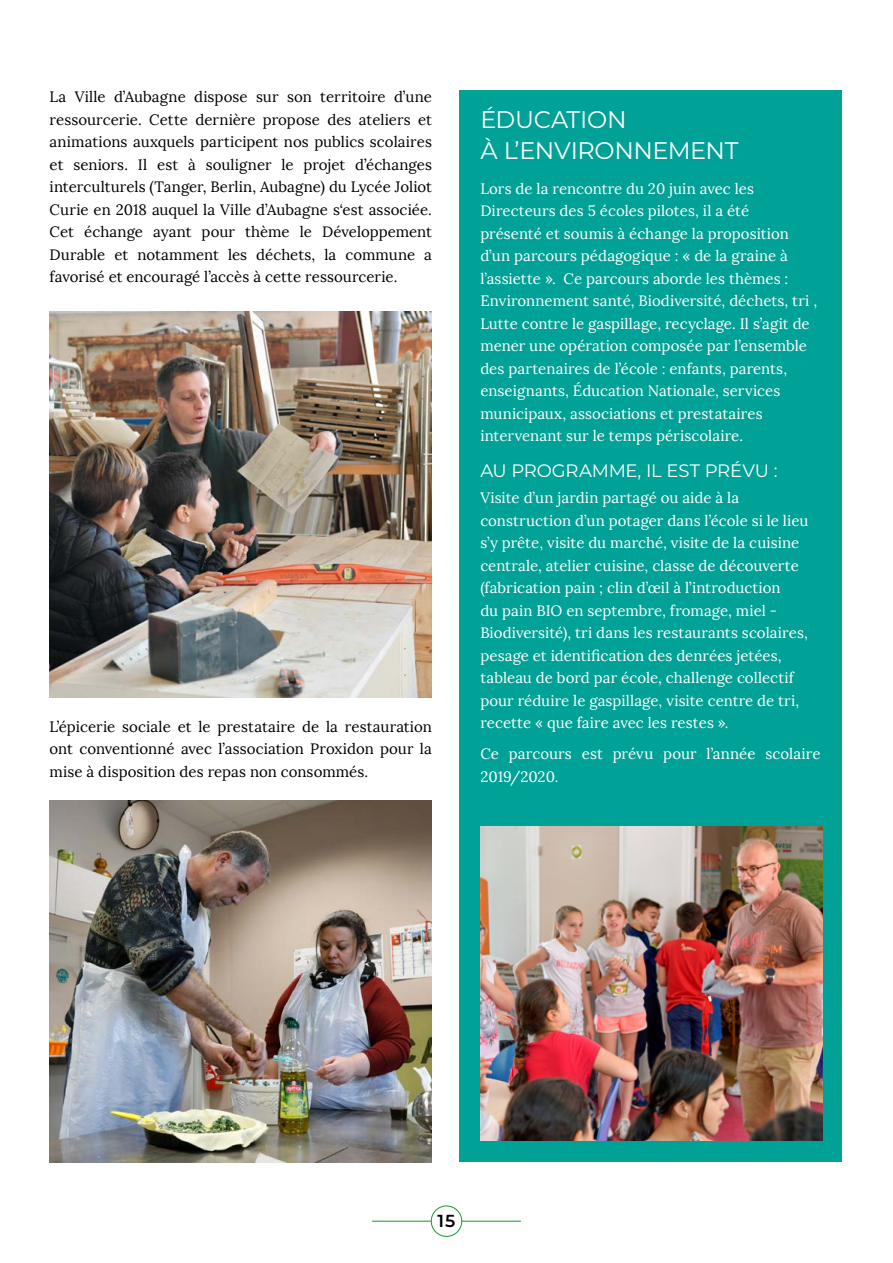
<style>
.page{position:relative;width:893px;height:1263px;background:#fff}
.page>*{position:absolute;margin:0;border:0;box-sizing:border-box;transform-origin:0 0}
.t1{font:24px "Montserrat";letter-spacing:-.01em;color:#fff}
.t2{font:18px "Montserrat";letter-spacing:-.01em;color:#fff}
.t3{font:600 17.4px "Montserrat";color:#000}
.t4{font:15px/22.5px "Lora";color:#fff}
.t5{font:15px/22.5px "Lora";color:#000;text-align:justify}
</style>
<div class="page">
<div style="left:459px;top:90px;width:383px;height:1072px;background:#00a196"></div>
<hr style="left:372px;top:1221px;width:149px;height:1px;background:#209a38">
<div style="left:431px;top:1206px;width:31px;height:30px;background:#fff;border-radius:50%"></div>
<div style="left:431px;top:1205px;width:31px;height:32px;border:1px solid #209a38;border-radius:50%"></div>
<img style="left:50px;top:312px;width:382px;height:386px">
<img style="left:50px;top:801px;width:382px;height:361px">
<img style="left:480px;top:826px;width:343px;height:315px">
<p class="t5" style="left:50px;top:86px;width:384px">La Ville d’Aubagne dispose sur son territoire d’une ressourcerie. Cette dernière propose des ateliers et animations auxquels participent nos publics scolaires et seniors. Il est à souligner le projet d’échanges interculturels (Tanger, Berlin, Aubagne) du Lycée Joliot Curie en 2018 auquel la Ville d’Aubagne s‘est associée.<br>Cet échange ayant pour thème le Développement Durable et notamment les déchets, la commune a favorisé et encouragé l’accès à cette ressourcerie.</p>
<p class="t5" style="left:50px;top:715px;width:384px">L’épicerie sociale et le prestataire de la restauration ont conventionné avec l’association Proxidon pour la mise à disposition des repas non consommés.</p>
<p class="t1" style="left:480px;top:103px;width:148px">ÉDUCATION</p>
<p class="t1" style="left:480px;top:134px;width:260px">À L’ENVIRONNEMENT</p>
<p class="t4" style="left:480px;top:177px;width:338px">Lors de la rencontre du 20 juin avec les Directeurs des 5 écoles pilotes, il a été<br>présenté et soumis à échange la proposition d’un parcours pédagogique : « de la graine à l’assiette ». Ce parcours aborde les thèmes :<br>Environnement santé, Biodiversité, déchets, tri , Lutte contre le gaspillage, recyclage. Il s’agit de mener une opération composée par l’ensemble des partenaires de l’école : enfants, parents, enseignants, Éducation Nationale, services municipaux, associations et prestataires intervenant sur le temps périscolaire.</p>
<p class="t2" style="left:480px;top:458px;width:299px">AU PROGRAMME, IL EST PRÉVU :</p>
<p class="t4" style="left:480px;top:487px;width:330px">Visite d’un jardin partagé ou aide à la construction d’un potager dans l’école si le lieu s’y prête, visite du marché, visite de la cuisine centrale, atelier cuisine, classe de découverte (fabrication pain ; clin d’œil à l’introduction<br>du pain BIO en septembre, fromage, miel - Biodiversité), tri dans les restaurants scolaires, pesage et identification des denrées jetées, tableau de bord par école, challenge collectif pour réduire le gaspillage, visite centre de tri, recette « que faire avec les restes ».</p>
<p class="t4" style="left:480px;top:743px;width:342px">Ce parcours est prévu pour l’année scolaire<br>2019/2020.</p>
<p class="t3" style="left:438px;top:1208px;width:19px">15</p>
</div>
